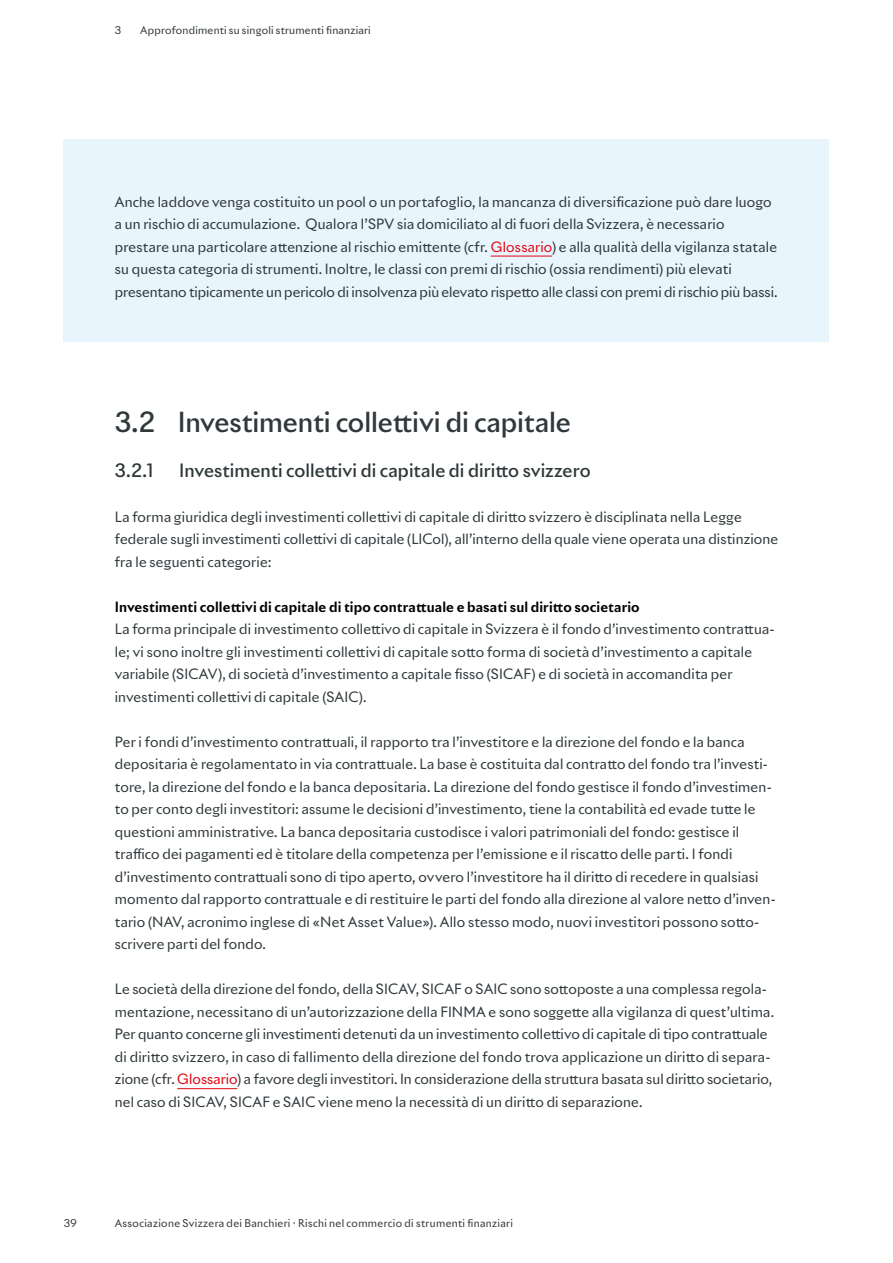
<style>
.page{position:relative;width:893px;height:1263px;background:#fff}
.page>*{position:absolute;margin:0;border:0;box-sizing:border-box;transform-origin:0 0}
.t1{font:500 27px "Riviera Nights";letter-spacing:-.005em;color:#30383b}
.t2{font:500 18px "Riviera Nights";letter-spacing:.005em;color:#30383b}
.t3{font:13.8px/22.5px "Riviera Nights";letter-spacing:.015em;color:#30383b}
.t4{font:700 13.8px "Riviera Nights";letter-spacing:.01em;color:#000}
.t5{font:10.5px "Riviera Nights";letter-spacing:.03em;color:#30383b}
.s1{color:#e30613}
</style>
<div class="page">
<div style="left:64px;top:139px;width:765px;height:203px;background:#e8f5fc"></div>
<hr style="left:491px;top:256px;width:61px;height:1px;background:#e30613">
<hr style="left:177px;top:1088px;width:60px;height:1px;background:#e30613">
<p class="t5" style="left:115px;top:23px;width:8px">3</p>
<p class="t5" style="left:140px;top:23px;width:232px">Approfondimenti su singoli strumenti finanziari</p>
<p class="t3" style="left:115px;top:190px;width:664px">Anche laddove venga costituito un pool o un portafoglio, la mancanza di diversificazione può dare luogo a un rischio di accumulazione. Qualora l’SPV sia domiciliato al di fuori della Svizzera, è necessario prestare una particolare attenzione al rischio emittente (cfr. <span class="s1">Glossario</span>) e alla qualità della vigilanza statale su questa categoria di strumenti. Inoltre, le classi con premi di rischio (ossia rendimenti) più elevati presentano tipicamente un pericolo di insolvenza più elevato rispetto alle classi con premi di rischio più bassi.</p>
<h1 class="t1" style="left:115px;top:404px;width:458px">3.2 Investimenti collettivi di capitale</h1>
<h2 class="t2" style="left:115px;top:458px;width:40px">3.2.1</h2>
<h2 class="t2" style="left:179px;top:458px;width:413px">Investimenti collettivi di capitale di diritto svizzero</h2>
<p class="t3" style="left:115px;top:505px;width:665px">La forma giuridica degli investimenti collettivi di capitale di diritto svizzero è disciplinata nella Legge federale sugli investimenti collettivi di capitale (LICol), all’interno della quale viene operata una distinzione fra le seguenti categorie:</p>
<p class="t4" style="left:115px;top:598px;width:526px">Investimenti collettivi di capitale di tipo contrattuale e basati sul diritto societario</p>
<p class="t3" style="left:115px;top:618px;width:661px">La forma principale di investimento collettivo di capitale in Svizzera è il fondo d’investimento contrattua&shy;le; vi sono inoltre gli investimenti collettivi di capitale sotto forma di società d’investimento a capitale variabile (SICAV), di società d’investimento a capitale fisso (SICAF) e di società in accomandita per investimenti collettivi di capitale (SAIC).</p>
<p class="t3" style="left:115px;top:730px;width:662px">Per i fondi d’investimento contrattuali, il rapporto tra l’investitore e la direzione del fondo e la banca depositaria è regolamentato in via contrattuale. La base è costituita dal contratto del fondo tra l’investi&shy;tore, la direzione del fondo e la banca depositaria. La direzione del fondo gestisce il fondo d’investimen&shy;to per conto degli investitori: assume le decisioni d’investimento, tiene la contabilità ed evade tutte le questioni amministrative. La banca depositaria custodisce i valori patrimoniali del fondo: gestisce il traffico dei pagamenti ed è titolare della competenza per l’emissione e il riscatto delle parti. I fondi d’investimento contrattuali sono di tipo aperto, ovvero l’investitore ha il diritto di recedere in qualsiasi momento dal rapporto contrattuale e di restituire le parti del fondo alla direzione al valore netto d’inven&shy;tario (NAV, acronimo inglese di «Net Asset Value»). Allo stesso modo, nuovi investitori possono sotto&shy;scrivere parti del fondo.</p>
<p class="t3" style="left:115px;top:978px;width:661px">Le società della direzione del fondo, della SICAV, SICAF o SAIC sono sottoposte a una complessa regola&shy;mentazione, necessitano di un’autorizzazione della FINMA e sono soggette alla vigilanza di quest’ultima.<br>Per quanto concerne gli investimenti detenuti da un investimento collettivo di capitale di tipo contrattuale di diritto svizzero, in caso di fallimento della direzione del fondo trova applicazione un diritto di separa&shy;zione (cfr. <span class="s1">Glossario</span>) a favore degli investitori. In considerazione della struttura basata sul diritto societario, nel caso di SICAV, SICAF e SAIC viene meno la necessità di un diritto di separazione.</p>
<p class="t5" style="left:64px;top:1217px;width:15px">39</p>
<p class="t5" style="left:115px;top:1217px;width:400px">Associazione Svizzera dei Banchieri · Rischi nel commercio di strumenti finanziari</p>
</div>
